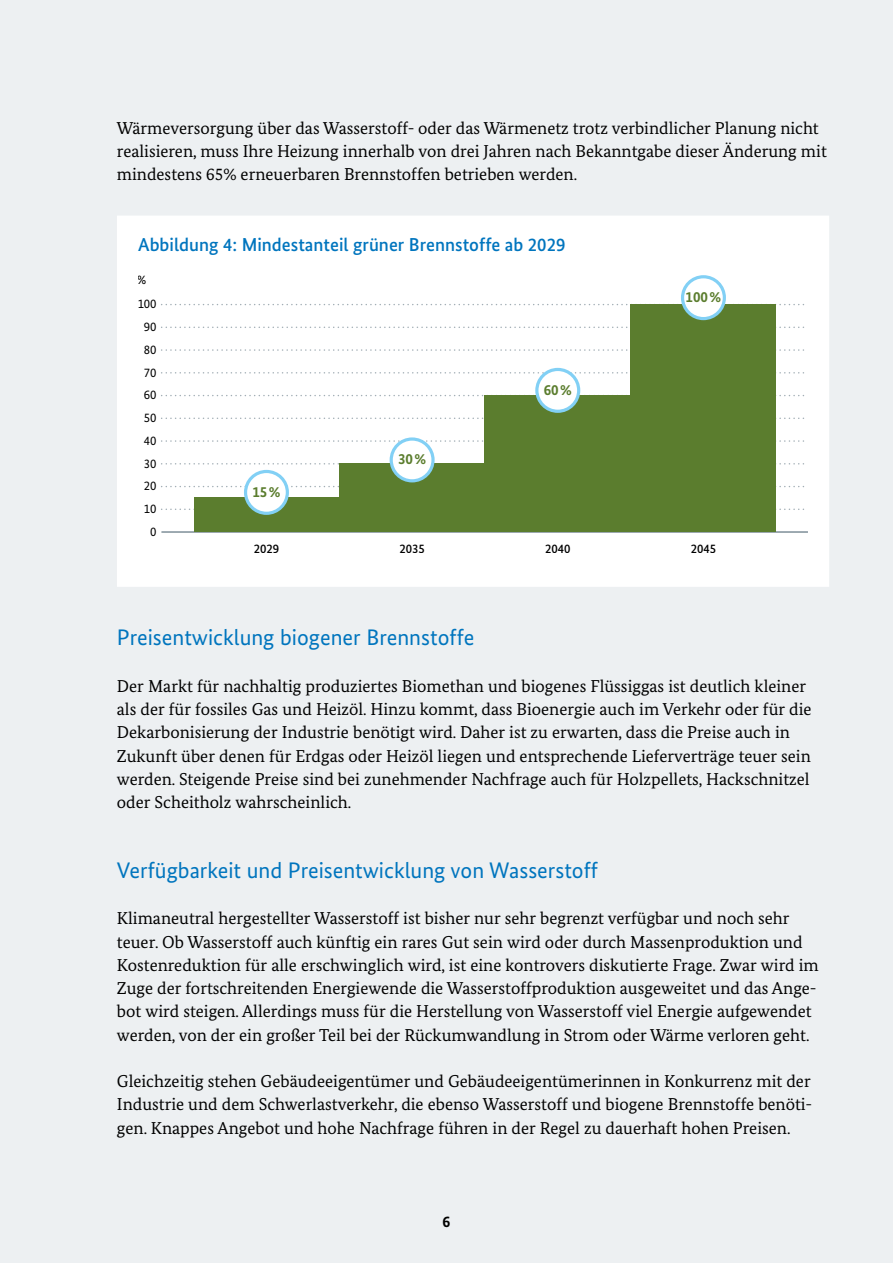
<style>
.page{position:relative;width:893px;height:1263px;background:#edf0f2}
.page>*{position:absolute;margin:0;border:0;box-sizing:border-box;transform-origin:0 0}
.t1{font:22.5px "Bundes Sans";color:#0075be}
.t2{font:500 18.75px "Bundes Sans";color:#0075be}
.t3{font:17.25px/23.2px "Bundes Serif";color:#000}
.t4{font:700 15.75px "Bundes Sans";color:#000}
.t5{font:700 15px "Bundes Sans";color:#5b7d2e}
.t6{font:12.75px "Bundes Sans";color:#000}
.t7{font:500 12.75px "Bundes Sans";color:#000}
</style>
<div class="page">
<div style="left:117px;top:216px;width:712px;height:371px;background:#fff"></div>
<div style="left:137px;top:270px;width:672px;height:288px;background:#fff"></div>
<hr style="left:162px;top:531px;width:646px;height:2px;background:#98a5ad">
<svg style="left:162px;top:508px;width:642px;height:2px"></svg>
<svg style="left:162px;top:486px;width:643px;height:1px"></svg>
<svg style="left:162px;top:463px;width:642px;height:1px"></svg>
<svg style="left:162px;top:440px;width:642px;height:2px"></svg>
<svg style="left:162px;top:418px;width:642px;height:1px"></svg>
<svg style="left:162px;top:395px;width:643px;height:1px"></svg>
<svg style="left:162px;top:372px;width:642px;height:2px"></svg>
<svg style="left:162px;top:349px;width:642px;height:2px"></svg>
<svg style="left:162px;top:327px;width:642px;height:1px"></svg>
<svg style="left:162px;top:304px;width:643px;height:1px"></svg>
<div style="left:630px;top:305px;width:146px;height:227px;background:#5b7d2e"></div>
<div style="left:485px;top:396px;width:145px;height:136px;background:#5b7d2e"></div>
<div style="left:339px;top:464px;width:146px;height:68px;background:#5b7d2e"></div>
<div style="left:194px;top:498px;width:145px;height:34px;background:#5b7d2e"></div>
<div style="left:537px;top:369px;width:42px;height:42px;background:#fff;border-radius:50%"></div>
<div style="left:535px;top:368px;width:45px;height:45px;border:3px solid #82d0f5;border-radius:50%"></div>
<div style="left:682px;top:277px;width:42px;height:42px;background:#fff;border-radius:50%"></div>
<div style="left:681px;top:275px;width:45px;height:45px;border:3px solid #82d0f5;border-radius:50%"></div>
<div style="left:391px;top:439px;width:42px;height:42px;background:#fff;border-radius:50%"></div>
<div style="left:390px;top:437px;width:45px;height:45px;border:3px solid #82d0f5;border-radius:50%"></div>
<div style="left:246px;top:471px;width:41px;height:42px;background:#fff;border-radius:50%"></div>
<div style="left:244px;top:470px;width:45px;height:45px;border:3px solid #82d0f5;border-radius:50%"></div>
<p class="t3" style="left:117px;top:116px;width:711px">Wärmeversorgung über das Wasserstoff- oder das Wärmenetz trotz verbindlicher Planung nicht realisieren, muss Ihre Heizung innerhalb von drei Jahren nach Bekanntgabe dieser Änderung mit mindestens 65% erneuerbaren Brennstoffen betrieben werden.</p>
<p class="t2" style="left:138px;top:234px;width:429px">Abbildung 4: Mindestanteil grüner Brennstoffe ab 2029</p>
<p class="t6" style="left:138px;top:272px;width:11px">%</p>
<p class="t6" style="left:137px;top:297px;width:21px">100</p>
<p class="t6" style="left:144px;top:319px;width:14px">90</p>
<p class="t6" style="left:144px;top:342px;width:14px">80</p>
<p class="t6" style="left:144px;top:365px;width:14px">70</p>
<p class="t6" style="left:144px;top:388px;width:14px">60</p>
<p class="t6" style="left:144px;top:410px;width:14px">50</p>
<p class="t6" style="left:144px;top:433px;width:14px">40</p>
<p class="t6" style="left:144px;top:456px;width:14px">30</p>
<p class="t6" style="left:144px;top:479px;width:14px">20</p>
<p class="t6" style="left:144px;top:501px;width:14px">10</p>
<p class="t6" style="left:150px;top:524px;width:8px">0</p>
<p class="t5" style="left:252px;top:483px;width:30px">15 %</p>
<p class="t5" style="left:398px;top:450px;width:30px">30 %</p>
<p class="t5" style="left:544px;top:381px;width:30px">60 %</p>
<p class="t5" style="left:686px;top:288px;width:37px">100 %</p>
<p class="t7" style="left:254px;top:541px;width:27px">2029</p>
<p class="t7" style="left:399px;top:541px;width:27px">2035</p>
<p class="t7" style="left:545px;top:541px;width:27px">2040</p>
<p class="t7" style="left:691px;top:541px;width:27px">2045</p>
<h1 class="t1" style="left:117px;top:625px;width:359px">Preisentwicklung biogener Brennstoffe</h1>
<p class="t3" style="left:117px;top:674px;width:696px">Der Markt für nachhaltig produziertes Biomethan und biogenes Flüssiggas ist deutlich kleiner als der für fossiles Gas und Heizöl. Hinzu kommt, dass Bioenergie auch im Verkehr oder für die Dekarbonisierung der Industrie benötigt wird. Daher ist zu erwarten, dass die Preise auch in Zukunft über denen für Erdgas oder Heizöl liegen und entsprechende Lieferverträge teuer sein werden. Steigende Preise sind bei zunehmender Nachfrage auch für Holzpellets, Hackschnitzel oder Scheitholz wahrscheinlich.</p>
<h1 class="t1" style="left:117px;top:857px;width:483px">Verfügbarkeit und Preisentwicklung von Wasserstoff</h1>
<p class="t3" style="left:117px;top:907px;width:703px">Klimaneutral hergestellter Wasserstoff ist bisher nur sehr begrenzt verfügbar und noch sehr teuer. Ob Wasserstoff auch künftig ein rares Gut sein wird oder durch Massenproduktion und Kostenreduktion für alle erschwinglich wird, ist eine kontrovers diskutierte Frage. Zwar wird im Zuge der fortschreitenden Energiewende die Wasserstoffproduktion ausgeweitet und das Ange&shy;bot wird steigen. Allerdings muss für die Herstellung von Wasserstoff viel Energie aufgewendet werden, von der ein großer Teil bei der Rückumwandlung in Strom oder Wärme verloren geht.</p>
<p class="t3" style="left:117px;top:1069px;width:697px;text-align:justify">Gleichzeitig stehen Gebäudeeigentümer und Gebäudeeigentümerinnen in Konkurrenz mit der Industrie und dem Schwerlastverkehr, die ebenso Wasserstoff und biogene Brennstoffe benöti&shy;gen. Knappes Angebot und hohe Nachfrage führen in der Regel zu dauerhaft hohen Preisen.</p>
<p class="t4" style="left:443px;top:1212px;width:9px">6</p>
</div>
